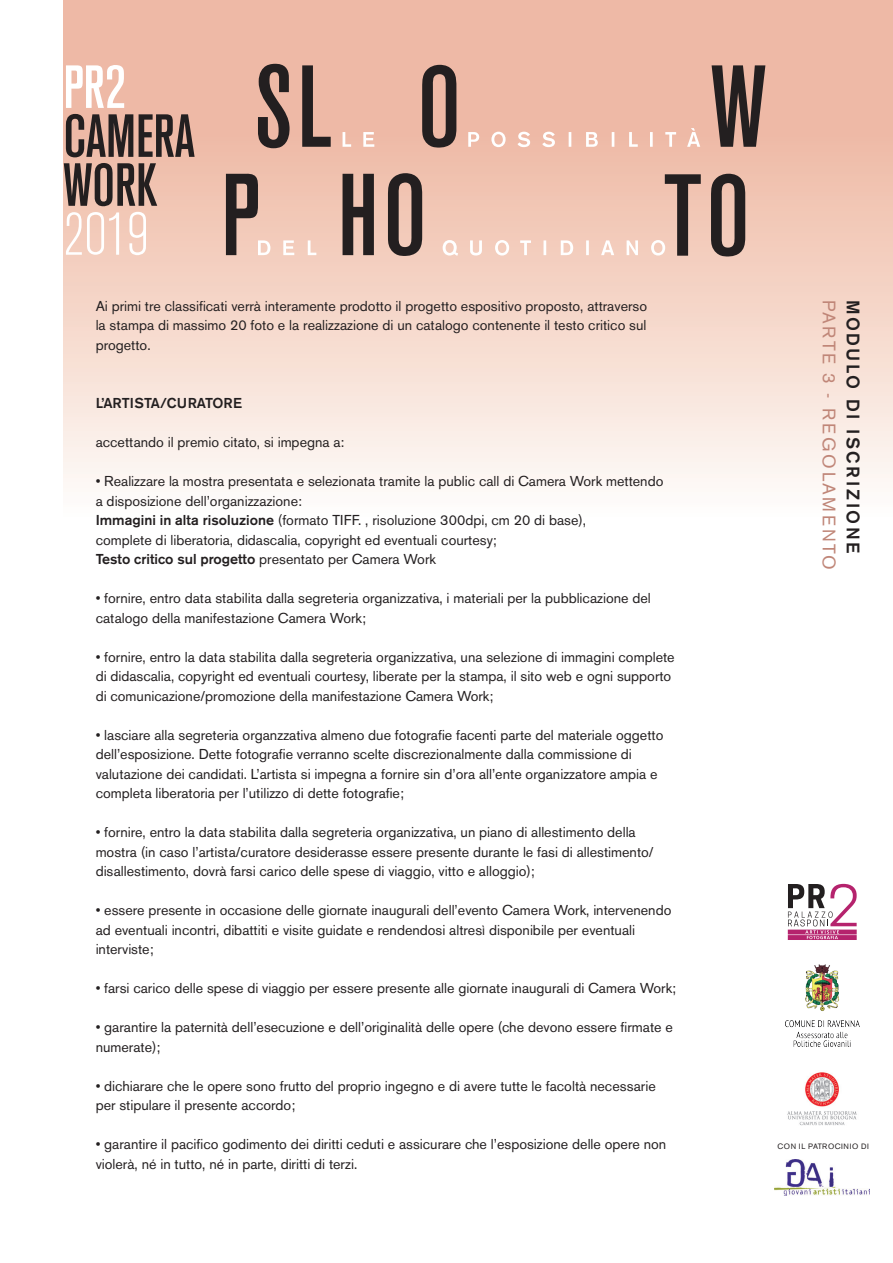
<style>
.page{position:relative;width:893px;height:1263px;background:#fff}
.page>*{position:absolute;margin:0;border:0;box-sizing:border-box;transform-origin:0 0}
.t1{font:18px "Akzidenz Grotesk BE";letter-spacing:.13em;color:#c08678}
.t2{font:500 18px "Akzidenz Grotesk BE";letter-spacing:.13em;color:#231f20}
.t3{font:14.25px/19.5px "Akzidenz Grotesk BE";color:#231f20}
.t4{font:500 14.25px "Akzidenz Grotesk BE";color:#231f20}
.t5{font:7.65px "Akzidenz Grotesk BE";letter-spacing:.07em;color:#231f20}
.s1{font-weight:500}
.s2{font-weight:400}
</style>
<div class="page">
<svg style="left:64px;top:0;width:829px;height:482px;background:#f3d1c3"></svg>
<svg style="left:258px;top:64px;width:73px;height:84px;background:#97776c"></svg>
<svg style="left:343px;top:173px;width:79px;height:83px;background:#7f6a63"></svg>
<svg style="left:422px;top:65px;width:34px;height:83px;background:#6c5750"></svg>
<svg style="left:712px;top:65px;width:53px;height:82px;background:#735c55"></svg>
<svg style="left:343px;top:132px;width:31px;height:15px"></svg>
<svg style="left:468px;top:128px;width:232px;height:19px;background:#f1c6b7"></svg>
<svg style="left:226px;top:173px;width:90px;height:82px;background:#c7a699"></svg>
<svg style="left:443px;top:174px;width:302px;height:83px;background:#d9b5a6"></svg>
<svg style="left:66px;top:212px;width:80px;height:43px"></svg>
<svg style="left:64px;top:163px;width:93px;height:43px;background:#7f6860"></svg>
<svg style="left:66px;top:114px;width:129px;height:43px;background:#80665e"></svg>
<svg style="left:66px;top:65px;width:58px;height:43px"></svg>
<img style="left:787px;top:1072px;width:70px;height:54px">
<img style="left:775px;top:1159px;width:94px;height:36px">
<svg style="left:788px;top:884px;width:69px;height:56px"></svg>
<img style="left:785px;top:964px;width:74px;height:82px">
<p class="t3" style="left:96px;top:296px;width:553px;text-align:justify">Ai primi tre classificati verrà interamente prodotto il progetto espositivo proposto, attraverso la stampa di massimo 20 foto e la realizzazione di un catalogo contenente il testo critico sul progetto.</p>
<p class="t4" style="left:96px;top:394px;width:148px">L’ARTISTA/CURATORE</p>
<p class="t3" style="left:96px;top:432px;width:250px">accettando il premio citato, si impegna a:</p>
<p class="t3" style="left:96px;top:471px;width:569px">• Realizzare la mostra presentata e selezionata tramite la public call di Camera Work mettendo</p>
<p class="t3" style="left:96px;top:491px;width:208px">a disposizione dell’organizzazione:</p>
<p class="t3" style="left:96px;top:510px;width:492px"><span class="s1">Immagini in alta risoluzione</span> (formato TIFF. , risoluzione 300dpi, cm 20 di base),</p>
<p class="t3" style="left:96px;top:530px;width:403px">complete di liberatoria, didascalia, copyright ed eventuali courtesy;</p>
<p class="t4" style="left:96px;top:550px;width:342px">Testo critico sul progetto <span class="s2">presentato per Camera Work</span></p>
<p class="t3" style="left:96px;top:588px;width:557px">• fornire, entro data stabilita dalla segreteria organizzativa, i materiali per la pubblicazione del catalogo della manifestazione Camera Work;</p>
<p class="t3" style="left:96px;top:647px;width:580px">• fornire, entro la data stabilita dalla segreteria organizzativa, una selezione di immagini complete di didascalia, copyright ed eventuali courtesy, liberate per la stampa, il sito web e ogni supporto di comunicazione/promozione della manifestazione Camera Work;</p>
<p class="t3" style="left:96px;top:725px;width:569px">• lasciare alla segreteria organzzativa almeno due fotografie facenti parte del materiale oggetto dell’esposizione. Dette fotografie verranno scelte discrezionalmente dalla commissione di valutazione dei candidati. L’artista si impegna a fornire sin d’ora all’ente organizzatore ampia e completa liberatoria per l’utilizzo di dette fotografie;</p>
<p class="t3" style="left:96px;top:822px;width:559px">• fornire, entro la data stabilita dalla segreteria organizzativa, un piano di allestimento della mostra (in caso l’artista/curatore desiderasse essere presente durante le fasi di allestimento/ disallestimento, dovrà farsi carico delle spese di viaggio, vitto e alloggio);</p>
<p class="t3" style="left:96px;top:900px;width:577px">• essere presente in occasione delle giornate inaugurali dell’evento Camera Work, intervenendo ad eventuali incontri, dibattiti e visite guidate e rendendosi altresì disponibile per eventuali interviste;</p>
<p class="t3" style="left:96px;top:978px;width:582px">• farsi carico delle spese di viaggio per essere presente alle giornate inaugurali di Camera Work;</p>
<p class="t3" style="left:96px;top:1017px;width:579px">• garantire la paternità dell’esecuzione e dell’originalità delle opere (che devono essere firmate e numerate);</p>
<p class="t3" style="left:96px;top:1076px;width:562px">• dichiarare che le opere sono frutto del proprio ingegno e di avere tutte le facoltà necessarie per stipulare il presente accordo;</p>
<p class="t3" style="left:96px;top:1134px;width:572px">• garantire il pacifico godimento dei diritti ceduti e assicurare che l’esposizione delle opere non violerà, né in tutto, né in parte, diritti di terzi.</p>
<p class="t1" style="left:840px;top:300px;width:271px;rotate:90deg">PARTE 3 - REGOLAMENTO</p>
<p class="t2" style="left:864px;top:300px;width:255px;rotate:90deg">MODULO DI ISCRIZIONE</p>
<p class="t5" style="left:777px;top:1142px;width:93px">CON IL PATROCINIO DI</p>
</div>
